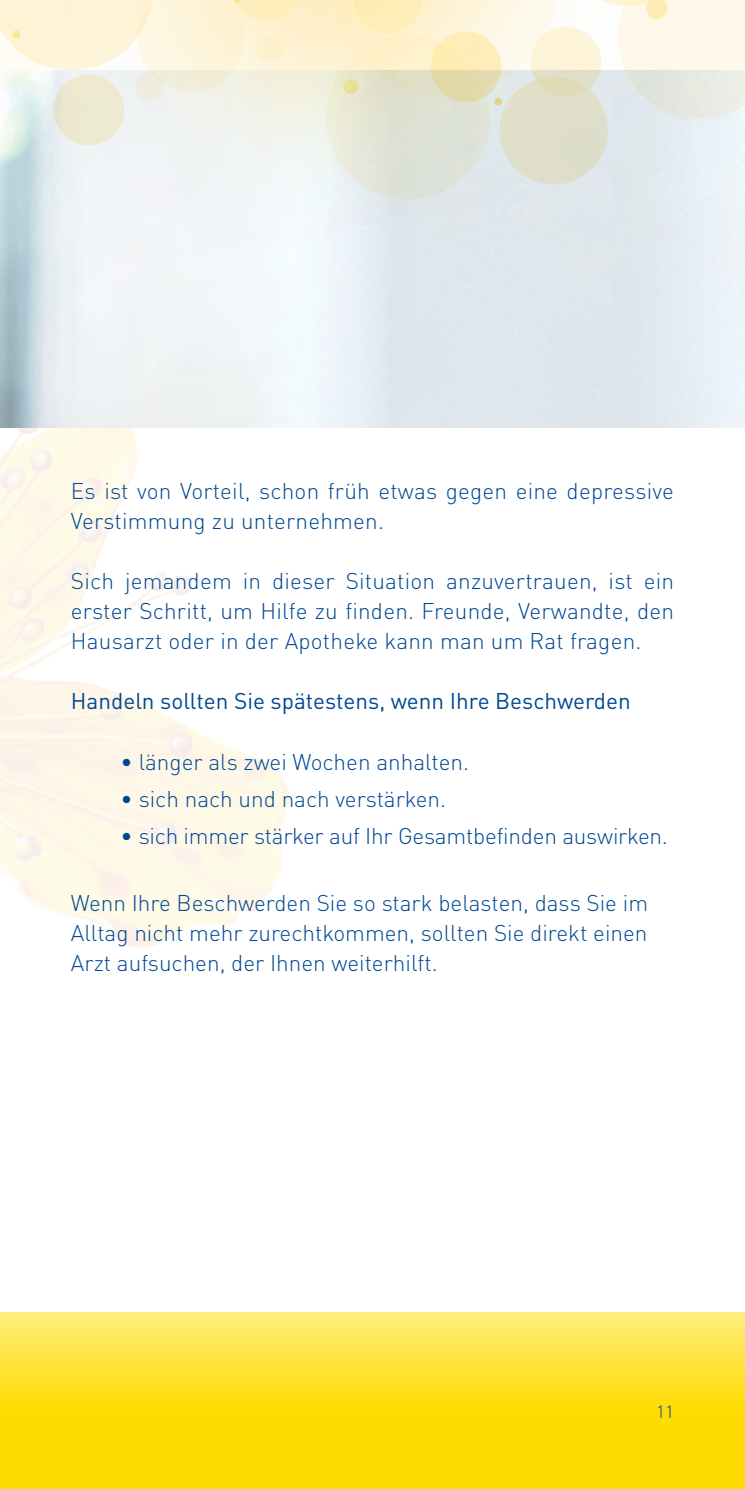
<style>
.page{position:relative;width:745px;height:1489px;background:#fff}
.page>*{position:absolute;margin:0;border:0;box-sizing:border-box;transform-origin:0 0}
.t1{font:300 22.5px/30px "DIN Pro";color:#014892;text-align:justify}
.t2{font:22.5px "DINOT";color:#014892}
.t3{font:300 17.5px "DIN Pro";color:#014892}
</style>
<div class="page">
<svg style="left:0;top:1312px;width:744px;height:176px"></svg>
<img style="left:321px;top:0;width:238px;height:84px">
<img style="left:323px;top:56px;width:169px;height:154px">
<img style="left:353px;top:35px;width:94px;height:63px">
<img style="left:89px;top:0;width:48px;height:70px">
<svg style="left:666px;top:0;width:78px;height:122px"></svg>
<img style="left:616px;top:0;width:72px;height:118px">
<img style="left:497px;top:80px;width:112px;height:111px">
<img style="left:351px;top:0;width:73px;height:38px">
<img style="left:246px;top:0;width:56px;height:26px">
<img style="left:571px;top:0;width:52px;height:6px">
<img style="left:623px;top:0;width:22px;height:7px">
<img style="left:441px;top:31px;width:60px;height:53px">
<img style="left:447px;top:97px;width:38px;height:8px">
<img style="left:429px;top:42px;width:56px;height:55px">
<img style="left:645px;top:0;width:23px;height:21px">
<svg style="left:647px;top:0;width:10px;height:2px"></svg>
<img style="left:343px;top:79px;width:15px;height:16px">
<img style="left:89px;top:75px;width:36px;height:70px">
<img style="left:530px;top:27px;width:72px;height:62px">
<img style="left:530px;top:32px;width:16px;height:25px">
<img style="left:535px;top:76px;width:53px;height:24px">
<img style="left:137px;top:0;width:109px;height:98px">
<img style="left:137px;top:0;width:16px;height:37px">
<img style="left:254px;top:35px;width:30px;height:30px">
<img style="left:135px;top:72px;width:29px;height:30px">
<img style="left:149px;top:72px;width:15px;height:12px">
<svg style="left:485px;top:84px;width:17px;height:22px"></svg>
<svg style="left:232px;top:0;width:9px;height:3px"></svg>
<svg style="left:0;top:0;width:89px;height:145px"></svg>
<p class="t1" style="left:71px;top:474px;width:604px">Es ist von Vorteil, schon früh etwas gegen eine depressive<br>Verstimmung zu unternehmen.</p>
<p class="t1" style="left:71px;top:564px;width:604px">Sich jemandem in dieser Situation anzuvertrauen, ist ein erster Schritt, um Hilfe zu finden. Freunde, Verwandte, den Hausarzt oder in der Apotheke kann man um Rat fragen.</p>
<p class="t2" style="left:71px;top:687px;width:561px">Handeln sollten Sie spätestens, wenn Ihre Beschwerden</p>
<p class="t1" style="left:120px;top:744px;width:350px">• länger als zwei Wochen anhalten.</p>
<p class="t1" style="left:120px;top:781px;width:327px">• sich nach und nach verstärken.</p>
<p class="t1" style="left:120px;top:818px;width:548px">• sich immer stärker auf Ihr Gesamtbefinden auswirken.</p>
<p class="t1" style="left:71px;top:885px;width:578px">Wenn Ihre Beschwerden Sie so stark belasten, dass Sie im Alltag nicht mehr zurechtkommen, sollten Sie direkt einen Arzt aufsuchen, der Ihnen weiterhilft.</p>
<p class="t3" style="left:655px;top:1398px;width:19px">11</p>
</div>
